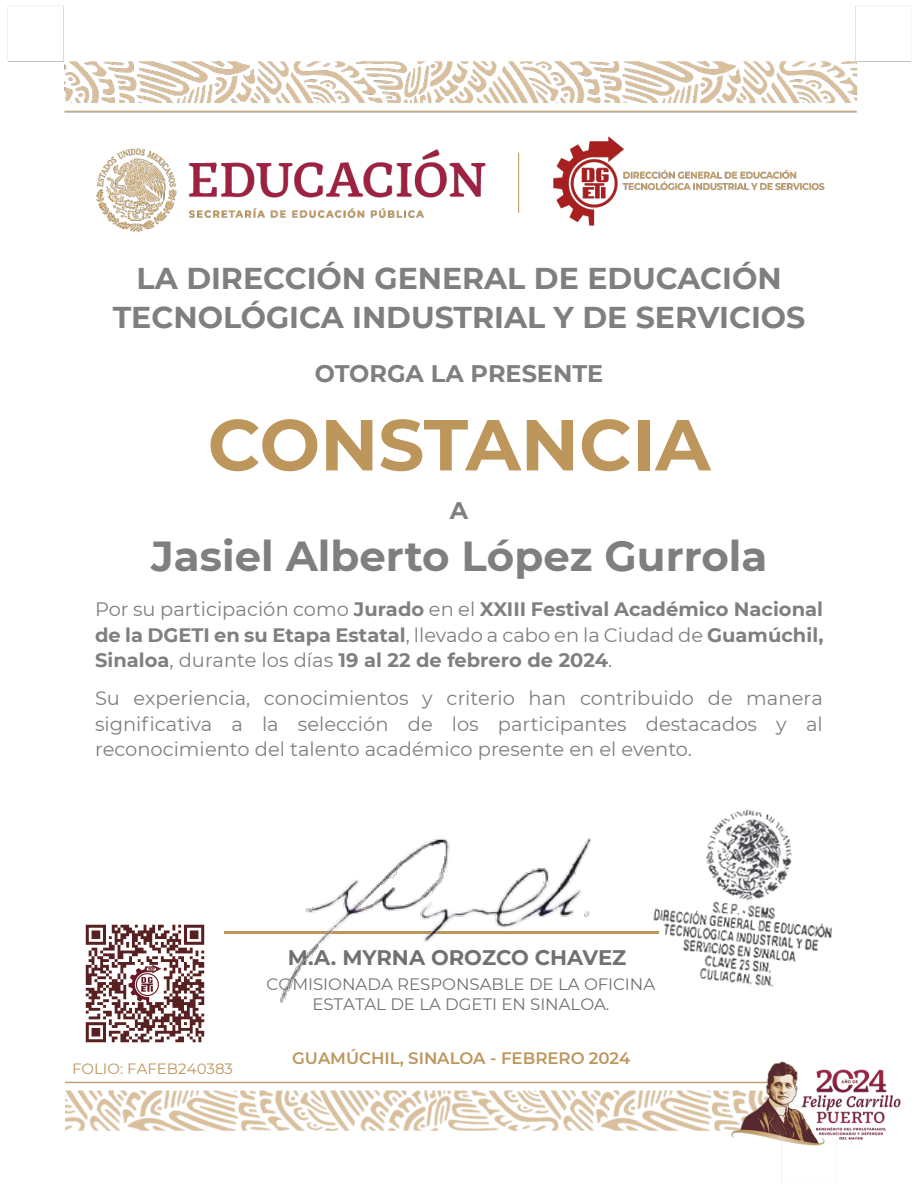
<style>
.page{position:relative;width:918px;height:1188px;background:#fff}
.page>*{position:absolute;margin:0;border:0;box-sizing:border-box;transform-origin:0 0}
.t1{font:700 72px "Montserrat";color:#bd965b}
.t2{font:700 42px "Montserrat";color:#7f7f7f}
.t3{font:700 30px/39.5px "Montserrat";color:#7f7f7f;text-align:center}
.t4{font:700 24px "Montserrat";color:#7f7f7f}
.t5{font:700 21px "Montserrat";letter-spacing:-.005em;color:#707271}
.t6{font:700 19.5px/25.7px "Montserrat";color:#7f7f7f;text-align:justify}
.t7{font:19.5px/25.5px "Montserrat";color:#7f7f7f;text-align:justify}
.t8{font:16.5px/20.1px "Montserrat";color:#707271;text-align:center}
.t9{font:600 16.5px "Montserrat";color:#bd965c}
.t10{font:15px "Montserrat";letter-spacing:.005em;color:#bd965c}
.s1{font-weight:400}
</style>
<div class="page">
<img style="left:7px;top:5px;width:905px;height:108px">
<img style="left:65px;top:1081px;width:717px;height:102px">
<img style="left:730px;top:1061px;width:171px;height:90px">
<img style="left:553px;top:136px;width:272px;height:90px">
<img style="left:96px;top:148px;width:390px;height:84px">
<hr style="left:518px;top:153px;width:1px;height:60px;background:#bc945a">
<hr style="left:225px;top:932px;width:434px;height:2px;background:#bd965c">
<img style="left:252px;top:838px;width:387px;height:165px">
<img style="left:645px;top:809px;width:187px;height:178px">
<img style="left:85px;top:924px;width:120px;height:119px">
<h3 class="t3" style="left:113px;top:257px;width:694px">LA DIRECCIÓN GENERAL DE EDUCACIÓN<br>TECNOLÓGICA INDUSTRIAL Y DE SERVICIOS</h3>
<p class="t4" style="left:315px;top:356px;width:290px">OTORGA LA PRESENTE</p>
<h1 class="t1" style="left:208px;top:393px;width:504px">CONSTANCIA</h1>
<p class="t4" style="left:450px;top:493px;width:20px">A</p>
<h2 class="t2" style="left:151px;top:526px;width:618px">Jasiel Alberto López Gurrola</h2>
<p class="t6" style="left:95px;top:595px;width:730px"><span class="s1">Por su participación como</span> Jurado <span class="s1">en el</span> XXIII Festival Académico Nacional de la DGETI en su Etapa Estatal<span class="s1">, llevado a cabo en la Ciudad de</span> Guamúchil, Sinaloa<span class="s1">, durante los días</span> 19 al 22 de febrero de 2024<span class="s1">.</span></p>
<p class="t7" style="left:95px;top:685px;width:729px">Su experiencia, conocimientos y criterio han contribuido de manera significativa a la selección de los participantes destacados y al reconocimiento del talento académico presente en el evento.</p>
<p class="t10" style="left:72px;top:1059px;width:163px">FOLIO: FAFEB240383</p>
<p class="t5" style="left:288px;top:942px;width:340px">M.A. MYRNA OROZCO CHAVEZ</p>
<p class="t8" style="left:267px;top:973px;width:390px">COMISIONADA RESPONSABLE DE LA OFICINA<br>ESTATAL DE LA DGETI EN SINALOA.</p>
<p class="t9" style="left:292px;top:1047px;width:340px">GUAMÚCHIL, SINALOA - FEBRERO 2024</p>
</div>
